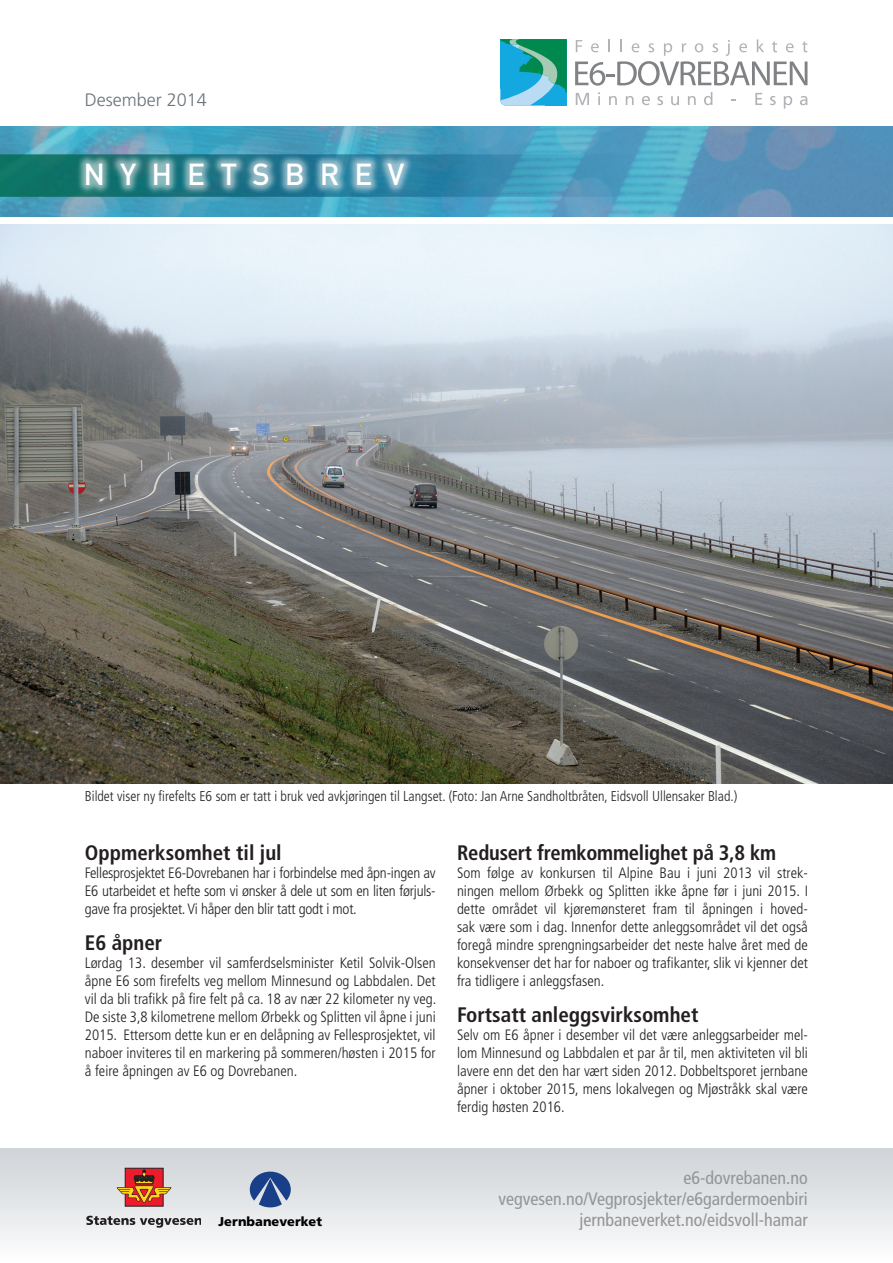
<style>
.page{position:relative;width:893px;height:1263px;background:#fff}
.page>*{position:absolute;margin:0;border:0;box-sizing:border-box;transform-origin:0 0}
.t1{font:500 30px "DIN";letter-spacing:.5em;color:#fff}
.t2{font:700 condensed 21px "Frutiger LT Std";color:#231f20}
.t3{font:condensed 18px "Frutiger LT Std";color:#939598}
.t4{font:300 18px "Frutiger LT Std";color:#6a747b}
.t5{font:300 condensed 15px/18px "Frutiger LT Std";color:#231f20;text-align:justify}
.t6{font:300 condensed 14.25px "Frutiger LT Std";color:#231f20}
.t7{font:900 12.9px "Frutiger";color:#000}
</style>
<div class="page">
<img style="left:0;top:225px;width:893px;height:558px">
<img style="left:0;top:127px;width:893px;height:90px">
<div style="left:76px;top:153px;width:338px;height:42px;background:#fff;opacity:.52"></div>
<div style="left:0;top:1148px;width:893px;height:115px;background:linear-gradient(to bottom,#ced2d6,#fdfdfd)"></div>
<div style="left:125px;top:1168px;width:38px;height:38px;background:#ee1b2c;border:1px solid #231f20"></div>
<svg style="left:116px;top:1169px;width:56px;height:34px"></svg>
<svg style="left:86px;top:1216px;width:114px;height:12px"></svg>
<svg style="left:250px;top:1171px;width:41px;height:36px"></svg>
<svg style="left:576px;top:93px;width:13px;height:12px"></svg>
<svg style="left:598px;top:92px;width:2px;height:13px"></svg>
<svg style="left:609px;top:96px;width:8px;height:9px"></svg>
<svg style="left:626px;top:96px;width:8px;height:9px"></svg>
<svg style="left:642px;top:96px;width:8px;height:9px"></svg>
<svg style="left:657px;top:96px;width:6px;height:9px"></svg>
<svg style="left:671px;top:96px;width:8px;height:9px"></svg>
<svg style="left:688px;top:96px;width:8px;height:9px"></svg>
<svg style="left:704px;top:92px;width:8px;height:13px"></svg>
<svg style="left:755px;top:93px;width:7px;height:12px"></svg>
<svg style="left:770px;top:96px;width:6px;height:9px"></svg>
<svg style="left:784px;top:96px;width:8px;height:13px"></svg>
<svg style="left:800px;top:96px;width:7px;height:9px"></svg>
<svg style="left:575px;top:39px;width:232px;height:47px"></svg>
<svg style="left:500px;top:39px;width:67px;height:67px;background:#36a9b1"></svg>
<p class="t4" style="left:85px;top:89px;width:124px">Desember 2014</p>
<p class="t1" style="left:84px;top:154px;width:322px">NYHETSBREV</p>
<p class="t6" style="left:85px;top:788px;width:654px">Bildet viser ny firefelts E6 som er tatt i bruk ved avkjøringen til Langset. (Foto: Jan Arne Sandholtbråten, Eidsvoll Ullensaker Blad.)</p>
<p class="t2" style="left:85px;top:840px;width:198px">Oppmerksomhet til jul</p>
<p class="t5" style="left:85px;top:863px;width:352px">Fellesprosjektet E6-Dovrebanen har i forbindelse med åpn-ingen av E6 utarbeidet et hefte som vi ønsker å dele ut som en liten førjuls&shy;gave fra prosjektet. Vi håper den blir tatt godt i mot.</p>
<p class="t2" style="left:85px;top:930px;width:79px">E6 åpner</p>
<p class="t5" style="left:85px;top:953px;width:353px">Lørdag 13. desember vil samferdselsminister Ketil Solvik-Olsen åpne E6 som firefelts veg mellom Minnesund og Labbdalen. Det vil da bli trafikk på fire felt på ca. 18 av nær 22 kilometer ny veg.<br>De siste 3,8 kilometrene mellom Ørbekk og Splitten vil åpne i juni 2015. Ettersom dette kun er en delåpning av Fellesprosjektet, vil naboer inviteres til en markering på sommeren/høsten i 2015 for å feire åpningen av E6 og Dovrebanen.</p>
<p class="t2" style="left:457px;top:840px;width:321px">Redusert fremkommelighet på 3,8 km</p>
<p class="t5" style="left:457px;top:863px;width:352px">Som følge av konkursen til Alpine Bau i juni 2013 vil strek&shy;ningen mellom Ørbekk og Splitten ikke åpne før i juni 2015. I dette området vil kjøremønsteret fram til åpningen i hoved&shy;sak være som i dag. Innenfor dette anleggsområdet vil det også foregå mindre sprengningsarbeider det neste halve året med de konsekvenser det har for naboer og trafikanter, slik vi kjenner det fra tidligere i anleggsfasen.</p>
<p class="t2" style="left:457px;top:1002px;width:243px">Fortsatt anleggsvirksomhet</p>
<p class="t5" style="left:457px;top:1025px;width:352px">Selv om E6 åpner i desember vil det være anleggsarbeider mel&shy;lom Minnesund og Labbdalen et par år til, men aktiviteten vil bli lavere enn det den har vært siden 2012. Dobbeltsporet jernbane åpner i oktober 2015, mens lokalvegen og Mjøstråkk skal være ferdig høsten 2016.</p>
<p class="t7" style="left:219px;top:1213px;width:105px">Jernbaneverket</p>
<p class="t3" style="left:683px;top:1167px;width:126px">e6-dovrebanen.no</p>
<p class="t3" style="left:499px;top:1188px;width:311px">vegvesen.no/Vegprosjekter/e6gardermoenbiri</p>
<p class="t3" style="left:579px;top:1209px;width:230px">jernbaneverket.no/eidsvoll-hamar</p>
</div>
